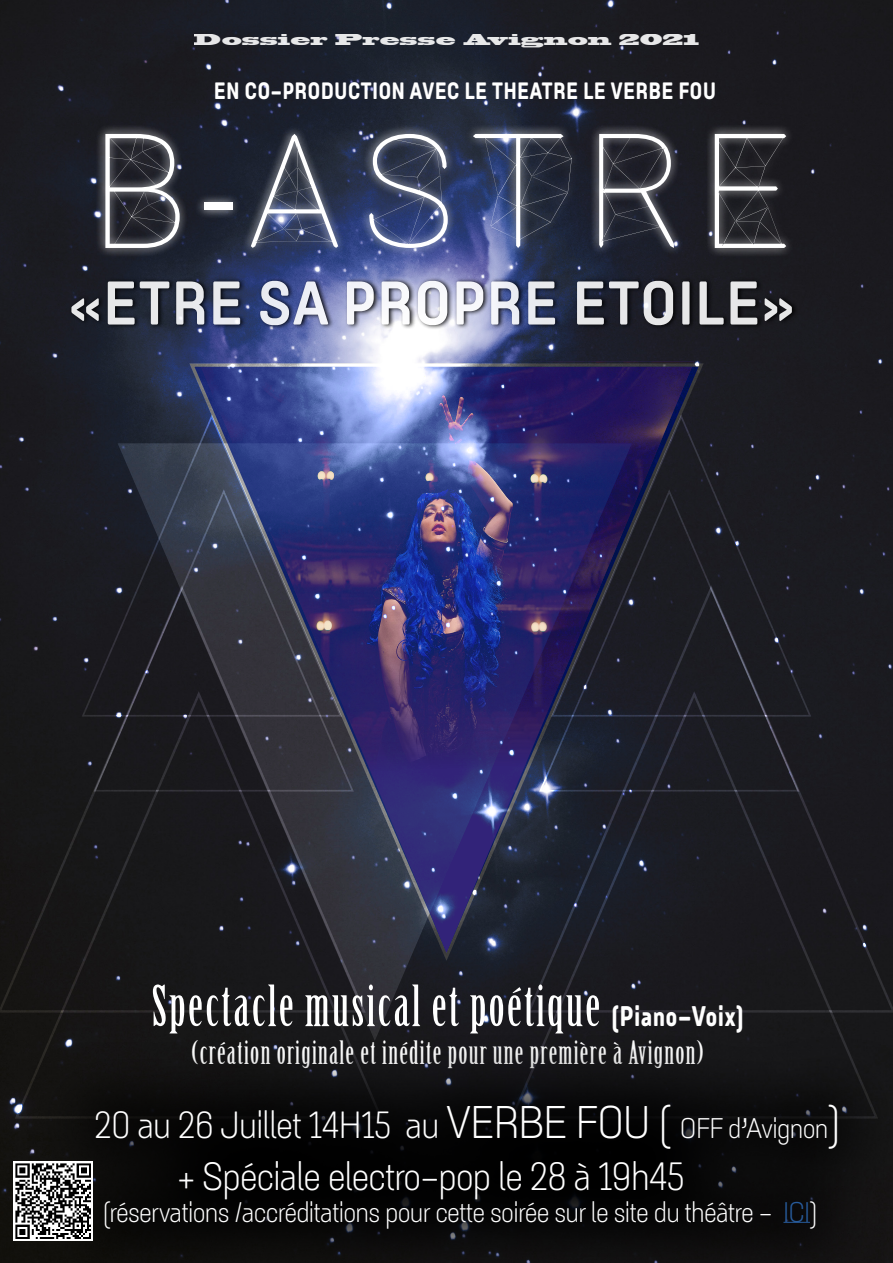
<style>
.page{position:relative;width:893px;height:1263px;background:#fff}
.page>*{position:absolute;margin:0;border:0;box-sizing:border-box;transform-origin:0 0}
.t1{font:114px "Amethyst";color:#fff}
.t2{font:800 58.5px "Itaca";letter-spacing:.04em;color:#fff}
.t3{font:55.5px "Birch Std";letter-spacing:.04em;color:#fff}
.t4{font:37.5px "Itaca";color:#fff}
.t5{font:36px "Itaca";color:#fff}
.t6{font:31.5px "Birch Std";letter-spacing:.04em;color:#fff}
.t7{font:27px "Itaca";color:#fff}
.t8{font:900 22.5px "Itaca";letter-spacing:.04em;color:#fff;scale:.9 1}
.t9{font:15px "Blackoak Std";color:#fff}
.s1{font-family:"Helvetica";font-weight:300}
.s2{font-family:"Itaca";font-weight:900;font-size:27px}
.s3{font-size:43.5px}
.s4{font-size:27px}
.s5{color:#275b9b}
</style>
<div class="page">
<img style="left:0;top:0;width:893px;height:1263px">
<svg style="left:13px;top:1014px;width:103px;height:106px;background:#1a1a1a"></svg>
<div style="left:0;top:585px;width:116px;height:429px;background:#171718"></div>
<div style="left:633px;top:1014px;width:247px;height:20px;background:#18181a"></div>
<div style="left:633px;top:585px;width:260px;height:429px;background:#1a191e"></div>
<svg style="left:92px;top:717px;width:24px;height:75px;background:#1d1c1f"></svg>
<svg style="left:80px;top:414px;width:108px;height:303px;background:#1b1d25"></svg>
<svg style="left:705px;top:717px;width:95px;height:75px;background:#1d1e24"></svg>
<div style="left:705px;top:414px;width:108px;height:303px;background:#1b1c21"></div>
<svg style="left:116px;top:442px;width:517px;height:592px;background:#1c1d22"></svg>
<svg style="left:188px;top:362px;width:517px;height:599px;background:#21222b"></svg>
<div style="left:96px;top:124px;width:699px;height:134px;background:#fff;opacity:.75"></div>
<svg style="left:69px;top:277px;width:729px;height:53px;background:#33384c"></svg>
<div style="left:27px;top:1034px;width:866px;height:229px;background:linear-gradient(to bottom,#121214,#050504)"></div>
<svg style="left:783px;top:1222px;width:27px;height:1px"></svg>
<svg style="left:199px;top:845px;width:495px;height:108px;background:#252636"></svg>
<img style="left:199px;top:361px;width:495px;height:484px">
<img style="left:13px;top:1162px;width:79px;height:79px">
<p class="t9" style="left:194px;top:30px;width:507px">Dossier Presse Avignon 2021</p>
<p class="t8" style="left:214px;top:72px;width:559px">EN CO-PRODUCTION AVEC LE THEATRE LE VERBE FOU</p>
<h1 class="t1" style="left:85px;top:142px;width:723px">B<span class="s1">-</span>ASTRE</h1>
<h2 class="t2" style="left:70px;top:256px;width:726px">«ETRE SA PROPRE ETOILE»</h2>
<h3 class="t3" style="left:152px;top:975px;width:594px">Spectacle musical et poétique <span class="s2">(Piano-Voix)</span></h3>
<p class="t6" style="left:191px;top:1035px;width:514px">(création originale et inédite pour une première à Avignon)</p>
<h3 class="t5" style="left:94px;top:1096px;width:747px">20 au 26 Juillet 14H15 au <span class="s3">VERBE FOU (</span> <span class="s4">OFF d’Avignon</span><span class="s3">)</span></h3>
<h3 class="t4" style="left:178px;top:1147px;width:508px">+ Spéciale electro-pop le 28 à 19h45</h3>
<p class="t7" style="left:103px;top:1191px;width:716px">(réservations /accréditations pour cette soirée sur le site du théâtre - <span class="s5">ICI</span>)</p>
</div>
